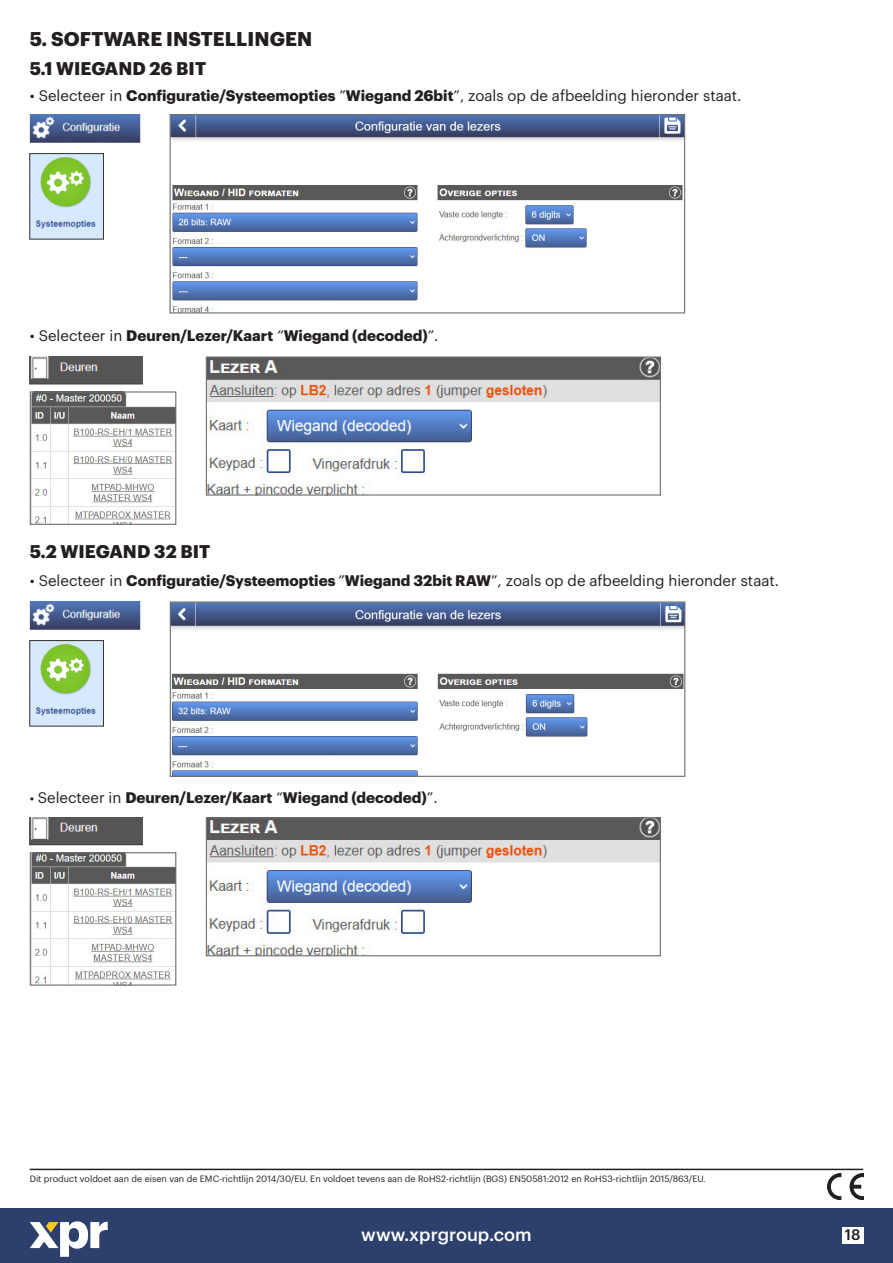
<style>
.page{position:relative;width:893px;height:1263px;background:#fff}
.page>*{position:absolute;margin:0;border:0;box-sizing:border-box;transform-origin:0 0}
.megunaslov{font:700 19.5px "Graphik";letter-spacing:.005em;color:#231f20}
.megunaslov-2{font:700 18px "Graphik";letter-spacing:.005em;color:#231f20}
.t1{font:500 18px "Graphik";color:#fff}
._12medjunaslov{font:15px "Graphik";color:#231f20}
._12medjunaslov-2{font:700 15px "Graphik";color:#231f20}
.t2{font:500 15px "Graphik";color:#231f20}
.body{font:9px "Graphik";color:#231f20}
.s1{font-weight:700}
.s2{font-weight:400}
.s3{font-weight:400;font-size:13.5px}
</style>
<div class="page">
<div style="left:0;top:1209px;width:893px;height:54px;background:#2d406c"></div>
<div style="left:842px;top:1228px;width:21px;height:16px;background:#fff"></div>
<svg style="left:30px;top:1221px;width:78px;height:36px"></svg>
<img style="left:30px;top:356px;width:113px;height:29px">
<img style="left:30px;top:817px;width:113px;height:29px">
<img style="left:208px;top:358px;width:451px;height:136px">
<div style="left:206px;top:356px;width:455px;height:140px;border:1px solid #6d6e70"></div>
<img style="left:208px;top:819px;width:451px;height:135px">
<div style="left:206px;top:817px;width:455px;height:139px;border:1px solid #6d6e70"></div>
<img style="left:827px;top:1174px;width:36px;height:25px">
<hr style="left:30px;top:1169px;width:833px;height:1px;background:#231f20">
<img style="left:30px;top:114px;width:110px;height:126px">
<img style="left:30px;top:601px;width:110px;height:126px">
<img style="left:172px;top:116px;width:511px;height:195px">
<div style="left:170px;top:114px;width:515px;height:199px;border:1px solid #6d6e70"></div>
<img style="left:172px;top:603px;width:511px;height:172px">
<div style="left:170px;top:601px;width:515px;height:176px;border:1px solid #6d6e70"></div>
<img style="left:32px;top:393px;width:142px;height:130px">
<div style="left:30px;top:391px;width:146px;height:134px;border:1px solid #6d6e70"></div>
<img style="left:32px;top:854px;width:142px;height:130px">
<div style="left:30px;top:852px;width:146px;height:134px;border:1px solid #6d6e70"></div>
<p class="megunaslov" style="left:30px;top:24px;width:284px">5. SOFTWARE INSTELLINGEN</p>
<p class="megunaslov-2" style="left:30px;top:55px;width:178px">5.1 WIEGAND 26 BIT</p>
<p class="_12medjunaslov" style="left:30px;top:84px;width:713px">• Selecteer in <span class="s1">Configuratie/Systeemopties</span> ”<span class="s1">Wiegand 26bit</span>”, zoals op de afbeelding hieronder staat.</p>
<p class="_12medjunaslov-2" style="left:30px;top:324px;width:410px"><span class="s2">• Selecteer in</span> Deuren/Lezer/Kaart <span class="s2">“</span>Wiegand (decoded)<span class="s2">”.</span></p>
<p class="megunaslov-2" style="left:30px;top:537px;width:182px">5.2 WIEGAND 32 BIT</p>
<p class="_12medjunaslov" style="left:30px;top:569px;width:751px">• Selecteer in <span class="s1">Configuratie/Systeemopties</span> ”<span class="s1">Wiegand 32bit RAW</span>”, zoals op de afbeelding hieronder staat.</p>
<p class="_12medjunaslov-2" style="left:30px;top:786px;width:409px"><span class="s3">•</span> <span class="s2">Selecteer in</span> Deuren/Lezer/Kaart <span class="s2">“</span>Wiegand (decoded)<span class="s2">”.</span></p>
<p class="body" style="left:30px;top:1172px;width:678px">Dit product voldoet aan de eisen van de EMC-richtlijn 2014/30/EU. En voldoet tevens aan de RoHS2-richtlijn (BGS) EN50581:2012 en RoHS3-richtlijn 2015/863/EU.</p>
<p class="t1" style="left:361px;top:1221px;width:172px">www.xprgroup.com</p>
<p class="t2" style="left:845px;top:1223px;width:17px">18</p>
</div>
